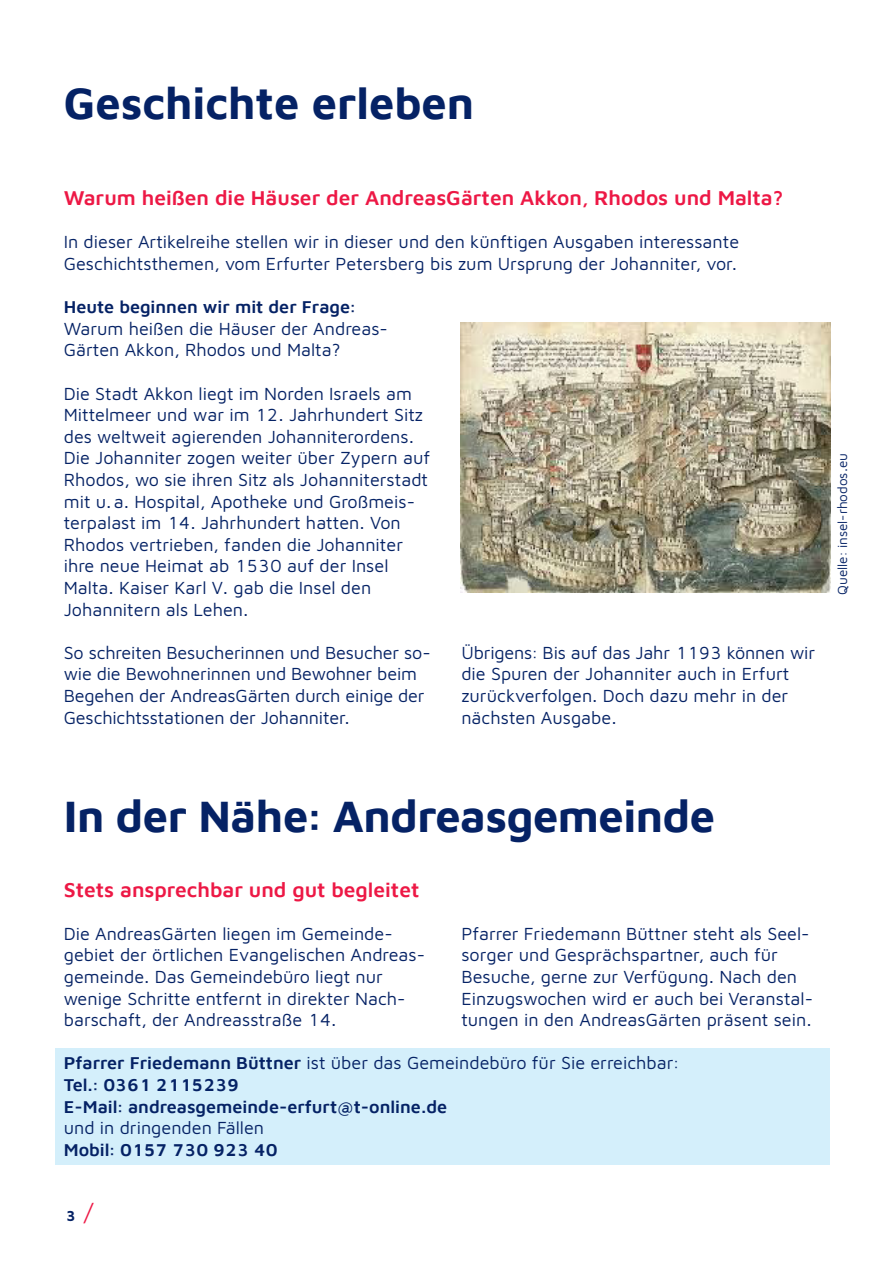
<style>
.page{position:relative;width:893px;height:1263px;background:#fff}
.page>*{position:absolute;margin:0;border:0;box-sizing:border-box;transform-origin:0 0}
.t1{font:700 45px "Maven Johanniter";letter-spacing:-.01em;color:#052265}
.t2{font:600 21px "Maven Johanniter";color:#ed1845}
.t3{font:18px/21.6px "Maven Johanniter";color:#052265}
.t4{font:600 18px/21.6px "Maven Johanniter";color:#052265}
.t5{font:700 15px "Maven Pro";color:#052265}
.t6{font:13.5px "Maven Johanniter";color:#052265}
.s1{font-weight:400}
.s2{font-weight:400;font-size:24px;color:#ed1845}
</style>
<div class="page">
<img style="left:460px;top:323px;width:370px;height:270px">
<div style="left:55px;top:1048px;width:775px;height:116px;background:#d4effb"></div>
<h1 class="t1" style="left:64px;top:71px;width:412px">Geschichte erleben</h1>
<p class="t2" style="left:64px;top:183px;width:721px">Warum heißen die Häuser der AndreasGärten Akkon, Rhodos und Malta?</p>
<p class="t3" style="left:64px;top:230px;width:677px">In dieser Artikelreihe stellen wir in dieser und den künftigen Ausgaben interessante<br>Geschichtsthemen, vom Erfurter Petersberg bis zum Ursprung der Johanniter, vor.</p>
<p class="t4" style="left:64px;top:295px;width:293px">Heute beginnen wir mit der Frage:</p>
<p class="t3" style="left:64px;top:317px;width:326px">Warum heißen die Häuser der Andreas-<br>Gärten Akkon, Rhodos und Malta?</p>
<p class="t3" style="left:64px;top:381px;width:368px">Die Stadt Akkon liegt im Norden Israels am Mittelmeer und war im 12. Jahrhundert Sitz des weltweit agierenden Johanniterordens.<br>Die Johanniter zogen weiter über Zypern auf Rhodos, wo sie ihren Sitz als Johanniterstadt mit u.a. Hospital, Apotheke und Großmeis&shy;terpalast im 14. Jahrhundert hatten. Von Rhodos vertrieben, fanden die Johanniter ihre neue Heimat ab 1530 auf der Insel Malta. Kaiser Karl V. gab die Insel den Johannitern als Lehen.</p>
<p class="t3" style="left:64px;top:641px;width:368px">So schreiten Besucherinnen und Besucher so&shy;wie die Bewohnerinnen und Bewohner beim Begehen der AndreasGärten durch einige der Geschichtsstationen der Johanniter.</p>
<p class="t3" style="left:461px;top:641px;width:355px">Übrigens: Bis auf das Jahr 1193 können wir die Spuren der Johanniter auch in Erfurt zurückverfolgen. Doch dazu mehr in der nächsten Ausgabe.</p>
<p class="t6" style="left:833px;top:595px;width:143px;rotate:-90deg">Quelle: insel-rhodos.eu</p>
<h1 class="t1" style="left:64px;top:784px;width:653px">In der Nähe: Andreasgemeinde</h1>
<p class="t2" style="left:64px;top:874px;width:357px">Stets ansprechbar und gut begleitet</p>
<p class="t3" style="left:64px;top:921px;width:363px">Die AndreasGärten liegen im Gemeinde&shy;gebiet der örtlichen Evangelischen Andreas&shy;gemeinde. Das Gemeindebüro liegt nur wenige Schritte entfernt in direkter Nach&shy;barschaft, der Andreasstraße 14.</p>
<p class="t4" style="left:64px;top:1051px;width:617px">Pfarrer Friedemann Büttner <span class="s1">ist über das Gemeindebüro für Sie erreichbar:<br></span>Tel.: 0361 2115239<br>E-Mail: andreasgemeinde-erfurt@t-online.de</p>
<p class="t3" style="left:64px;top:1116px;width:202px">und in dringenden Fällen</p>
<p class="t4" style="left:64px;top:1137px;width:215px">Mobil: 0157 730 923 40</p>
<p class="t3" style="left:461px;top:921px;width:353px">Pfarrer Friedemann Büttner steht als Seel&shy;sorger und Gesprächspartner, auch für Besuche, gerne zur Verfügung. Nach den Einzugswochen wird er auch bei Veranstal&shy;tungen in den AndreasGärten präsent sein.</p>
<p class="t5" style="left:66px;top:1205px;width:28px">3 <span class="s2">/</span></p>
</div>
